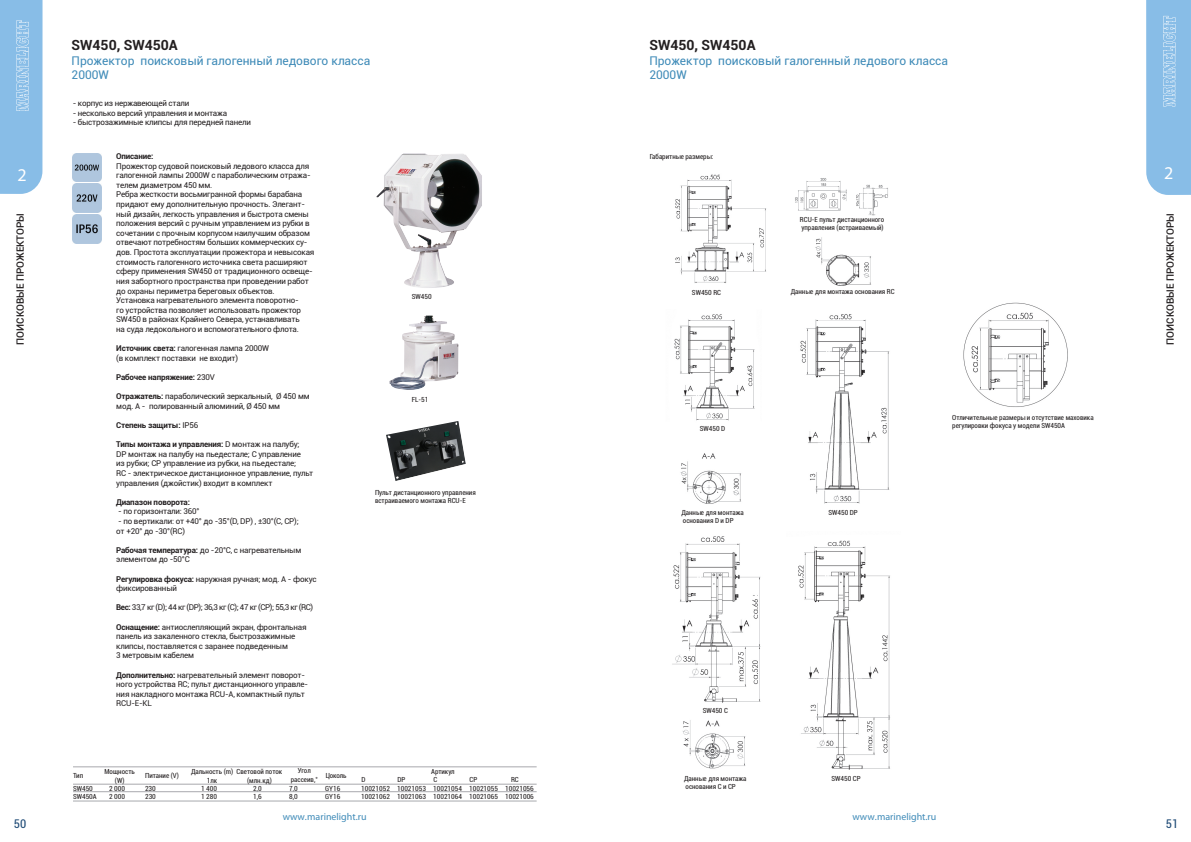
<style>
.page{position:relative;width:1191px;height:842px;background:#fff}
.page>*{position:absolute;margin:0;border:0;box-sizing:border-box;transform-origin:0 0}
.t1{font:18px "Myriad Pro";color:#fff}
.t2{font:700 14px "Roboto";color:#231f20}
.t3{font:12px/14.4px "Roboto";color:#3f8bb8}
.t4{font:condensed 12px "Roboto";color:#204c77}
.t5{font:500 10px "Roboto";color:#231f20}
.t6{font:10px "Myriad Pro";color:#3f8bb8}
.t7{font:8px/9.6px "Roboto";letter-spacing:-.02em;color:#231f20}
.t8{font:700 8px "Roboto";letter-spacing:-.02em;color:#231f20}
.t9{font:8px "Roboto";letter-spacing:-.05em;color:#231f20}
.t10{font:condensed 7px/8.4px "Roboto";color:#231f20;text-align:center}
.s1{font-weight:700}
.s2{font-weight:400}
</style>
<div class="page">
<svg style="left:1146px;top:0;width:45px;height:195px;background:#8dbfe8"></svg>
<svg style="left:0;top:0;width:43px;height:194px;background:#8ec0e8"></svg>
<hr style="left:73px;top:784px;width:463px;height:1px;background:#a8a9ad">
<hr style="left:73px;top:766px;width:463px;height:1px;background:#a8a9ad">
<hr style="left:73px;top:801px;width:463px;height:1px;background:#a8a9ad">
<hr style="left:73px;top:791px;width:463px;height:1px;background:#a8a9ad">
<img style="left:376px;top:153px;width:106px;height:135px">
<img style="left:389px;top:316px;width:69px;height:74px">
<img style="left:386px;top:421px;width:80px;height:60px">
<img style="left:73px;top:153px;width:28px;height:28px">
<img style="left:73px;top:184px;width:28px;height:28px">
<img style="left:73px;top:215px;width:28px;height:28px">
<img style="left:675px;top:174px;width:91px;height:109px">
<img style="left:682px;top:720px;width:64px;height:49px">
<img style="left:795px;top:178px;width:93px;height:38px">
<img style="left:815px;top:237px;width:56px;height:49px">
<img style="left:963px;top:302px;width:105px;height:105px">
<img style="left:674px;top:314px;width:81px;height:107px">
<img style="left:800px;top:314px;width:90px;height:190px">
<img style="left:680px;top:453px;width:61px;height:51px">
<img style="left:672px;top:536px;width:89px;height:167px">
<img style="left:798px;top:540px;width:92px;height:229px">
<h2 class="t2" style="left:72px;top:35px;width:108px">SW450, SW450А</h2>
<h3 class="t3" style="left:72px;top:53px;width:300px">прожектор поисковый галогенный ледового класса<br>2000W</h3>
<p class="t7" style="left:73px;top:98px;width:118px">- корпус из нержавеющей стали</p>
<p class="t7" style="left:73px;top:108px;width:156px">- несколько версий управления и монтажа</p>
<p class="t7" style="left:73px;top:117px;width:180px">- быстрозажимные клипсы для передней панели</p>
<p class="t8" style="left:116px;top:151px;width:39px">Описание:</p>
<p class="t7" style="left:116px;top:161px;width:200px">П рожектор судовой поисковый ледового класса для галогенной лампы 2000W с параболическим отража&shy;телем диаметром 450 мм.<br>Ребра жесткости восьмигранной формы барабана придают ему дополнительную прочность. Элегант&shy;ный дизайн, легкость управления и быстрота смены положения версий с ручным управлением из рубки в сочетании с прочным корпусом наилучшим образом отвечают потребностям больших коммерческих су&shy;дов. П ростота эксплуатации прожектора и невысокая стоимость галогенного источника света расширяют сферу применения SW450 от традиционного освеще&shy;ния забортного пространства при проведении работ до охраны периметра береговых объектов.<br>Установка нагревательного элемента поворотно-<br>го устройства позволяет использовать прожектор SW450 в районах Крайнего Севера, устанавливать<br>на суда ледокольного и вспомогательного флота.</p>
<p class="t7" style="left:116px;top:343px;width:154px"><span class="s1">Источник света:</span> галогенная лампа 2000W (в комплект поставки не входит)</p>
<p class="t8" style="left:116px;top:371px;width:100px">Рабочее напряжение: <span class="s2">230V</span></p>
<p class="t7" style="left:116px;top:391px;width:195px"><span class="s1">Отражатель:</span> параболический зеркальный, Ø 450 мм мод. А - полированный алюминий, Ø 450 мм</p>
<p class="t8" style="left:116px;top:419px;width:83px">Степень защиты: <span class="s2">IP56</span></p>
<p class="t7" style="left:116px;top:439px;width:199px"><span class="s1">Типы монтажа и управления:</span> D монтаж на палубу;<br>DP монтаж на палубу на пьедестале; C управление<br>из рубки; CP управление из рубки, на пьедестале;<br>RC - электрическое дистанционное управление, пульт управления (джойстик) входит в комплект</p>
<p class="t8" style="left:116px;top:496px;width:75px">Диапазон поворота:</p>
<p class="t7" style="left:118px;top:506px;width:83px">- по горизонтали: 360°</p>
<p class="t7" style="left:116px;top:516px;width:184px">- по вертикали: от +40° до -35°(D, DP) , ±30°(C, CP); от +20° до -30°(RC)</p>
<p class="t7" style="left:116px;top:545px;width:187px"><span class="s1">Рабочая температура:</span> до -20°С, с нагревательным элементом до -50°С</p>
<p class="t7" style="left:116px;top:574px;width:202px"><span class="s1">Регулировка фокуса:</span> наружная ручная; мод. А - фокус фиксированный</p>
<p class="t9" style="left:116px;top:602px;width:198px"><span class="s1">Вес:</span> 33,7 кг (D); 44 кг (DP); 36,3 кг (C); 47 кг (CP); 55,3 кг (RC)</p>
<p class="t7" style="left:116px;top:622px;width:192px"><span class="s1">Оснащение:</span> антиослепляющий экран, фронтальная панель из закаленного стекла, быстрозажимные клипсы, поставляется с заранее подведенным<br>3 метровым кабелем</p>
<p class="t7" style="left:116px;top:670px;width:193px"><span class="s1">Дополнительно:</span> нагревательный элемент поворот&shy;ного устройства RC; пульт дистанционного управле&shy;ния накладного монтажа RCU-A, компактный пульт RCU-E-KL</p>
<h2 class="t2" style="left:649px;top:35px;width:108px">SW450, SW450А</h2>
<h3 class="t3" style="left:649px;top:53px;width:300px">прожектор поисковый галогенный ледового класса<br>2000W</h3>
<p class="t10" style="left:649px;top:152px;width:65px">Габаритные размеры:</p>
<h1 class="t1" style="left:1164px;top:162px;width:11px">2</h1>
<h1 class="t1" style="left:17px;top:164px;width:11px">2</h1>
<p class="t5" style="left:13px;top:345px;width:133px;rotate:-90deg">ПОИСКОВЫЕ ПРОЖЕКТОРЫ</p>
<p class="t5" style="left:1163px;top:345px;width:133px;rotate:-90deg">ПОИСКОВЫЕ ПРОЖЕКТОРЫ</p>
<p class="t10" style="left:800px;top:215px;width:86px;text-align:left">RCU-E пульт дистанционного управления (встраиваемый)</p>
<p class="t10" style="left:790px;top:287px;width:105px">Данные для монтажа основания RC</p>
<p class="t10" style="left:692px;top:288px;width:31px">SW450 RC</p>
<p class="t10" style="left:412px;top:292px;width:21px">SW450</p>
<p class="t10" style="left:412px;top:395px;width:18px">FL-51</p>
<p class="t10" style="left:952px;top:413px;width:143px;text-align:left">Отличительные размеры и отсутствие маховика регулировки фокуса у модели SW450A</p>
<p class="t10" style="left:700px;top:424px;width:27px">SW450 D</p>
<p class="t10" style="left:375px;top:488px;width:102px;text-align:left">Пульт дистанционного управления встраиваемого монтажа RCU-E</p>
<p class="t10" style="left:681px;top:508px;width:64px;text-align:left">Данные для монтажа основания D и DP</p>
<p class="t10" style="left:828px;top:508px;width:31px">SW450 DP</p>
<p class="t10" style="left:702px;top:706px;width:27px">SW450 C</p>
<p class="t10" style="left:104px;top:767px;width:32px">Мощность (W)</p>
<p class="t10" style="left:237px;top:767px;width:47px">Световой поток (млн.кд)</p>
<p class="t10" style="left:291px;top:766px;width:29px">Угол рассеив,°</p>
<p class="t10" style="left:191px;top:767px;width:44px">Дальность (m)<br>1лк</p>
<p class="t10" style="left:431px;top:767px;width:25px">Артикул</p>
<p class="t10" style="left:73px;top:771px;width:12px">Тип</p>
<p class="t10" style="left:145px;top:771px;width:35px">Питание (V)</p>
<p class="t10" style="left:325px;top:771px;width:23px">Цоколь</p>
<p class="t10" style="left:361px;top:775px;width:6px">D</p>
<p class="t10" style="left:397px;top:775px;width:9px">DP</p>
<p class="t10" style="left:433px;top:775px;width:5px">C</p>
<p class="t10" style="left:469px;top:775px;width:9px">CP</p>
<p class="t10" style="left:511px;top:775px;width:9px">RC</p>
<p class="t10" style="left:73px;top:784px;width:21px">SW450</p>
<p class="t10" style="left:109px;top:784px;width:17px">2 000</p>
<p class="t10" style="left:145px;top:784px;width:12px">230</p>
<p class="t10" style="left:201px;top:784px;width:17px">1 400</p>
<p class="t10" style="left:253px;top:784px;width:10px">2,0</p>
<p class="t10" style="left:289px;top:784px;width:10px">7,0</p>
<p class="t10" style="left:325px;top:784px;width:17px">GY16</p>
<p class="t10" style="left:361px;top:784px;width:174px">10021052 10021053 10021054 10021055 10021056</p>
<p class="t10" style="left:73px;top:792px;width:25px">SW450А</p>
<p class="t10" style="left:109px;top:792px;width:17px">2 000</p>
<p class="t10" style="left:145px;top:792px;width:12px">230</p>
<p class="t10" style="left:201px;top:792px;width:17px">1 280</p>
<p class="t10" style="left:253px;top:792px;width:10px">1,6</p>
<p class="t10" style="left:289px;top:792px;width:10px">8,0</p>
<p class="t10" style="left:325px;top:792px;width:17px">GY16</p>
<p class="t10" style="left:361px;top:792px;width:174px">10021062 10021063 10021064 10021065 10021006</p>
<p class="t10" style="left:684px;top:774px;width:64px">Данные для монтажа</p>
<p class="t10" style="left:831px;top:774px;width:31px">SW450 CP</p>
<p class="t10" style="left:685px;top:782px;width:52px">основания C и CP</p>
<p class="t6" style="left:283px;top:811px;width:85px">www.marinelight.ru</p>
<p class="t6" style="left:852px;top:811px;width:85px">www.marinelight.ru</p>
<h3 class="t4" style="left:14px;top:815px;width:14px">50</h3>
<h3 class="t4" style="left:1166px;top:815px;width:14px">51</h3>
</div>
